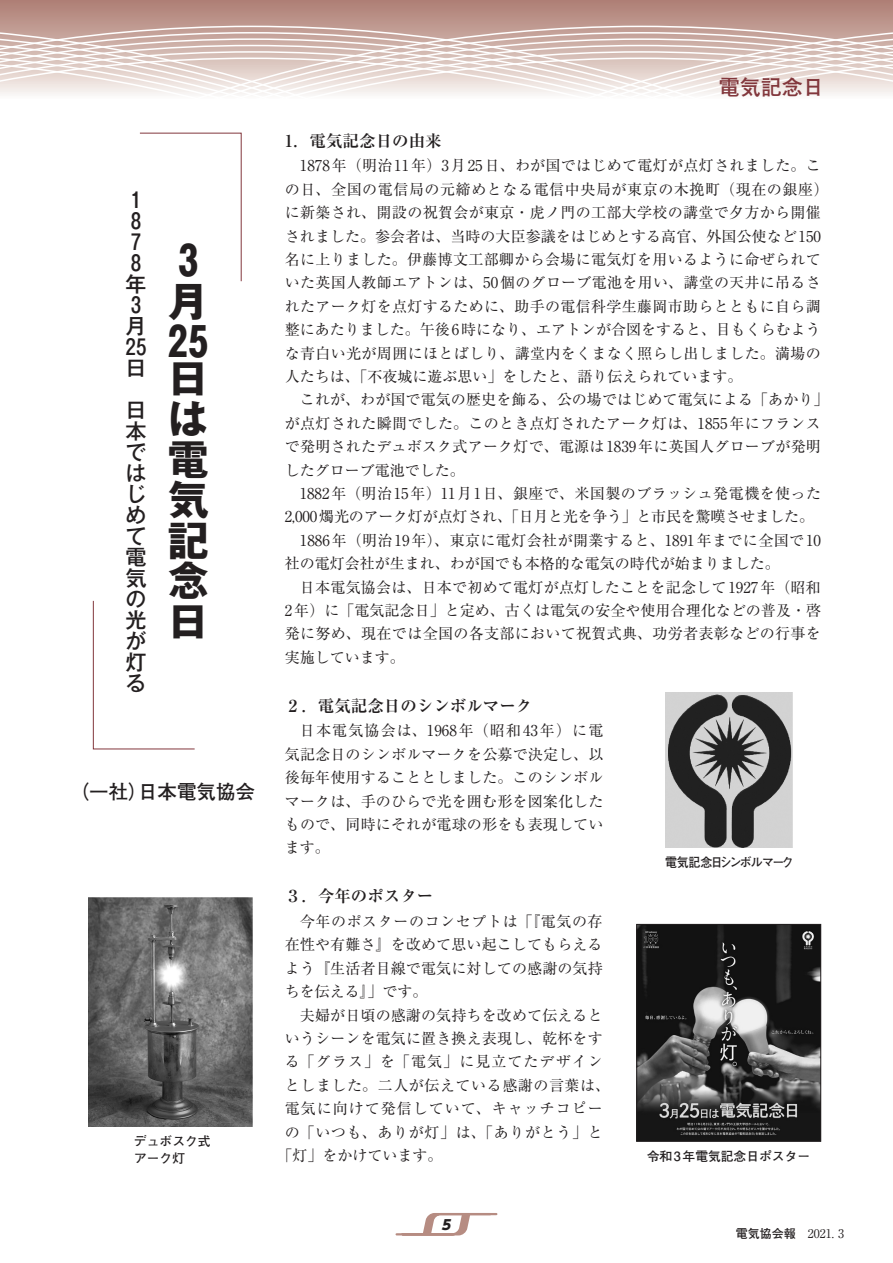
<style>
.page{position:relative;width:893px;height:1263px;background:#fff}
.page>*{position:absolute;margin:0;border:0;box-sizing:border-box;transform-origin:0 0}
.t1{font:700 40.5px/40.5px "Gothic MB101 Pro";color:#231f20}
.t2{font:500 21px/21px "Gothic MB101 Pro";color:#231f20}
.t3{font:700 21px "Futo Go B101 Pro";color:#82373c}
.t4{font:700 19.5px "Futo Go B101 Pro";color:#231f20}
.t5{font:700 16.5px "Ryumin Pro";color:#231f20}
.t6{font:15px/23.4px "Ryumin Pro";letter-spacing:.015em;color:#231f20}
.t7{font:15px "Ryumin Pro";letter-spacing:-.015em;color:#231f20}
.t8{font:15px "Ryumin Pro";letter-spacing:.04em;color:#231f20}
.t9{font:15px "Ryumin Pro";letter-spacing:.045em;color:#231f20}
.t10{font:15px "Ryumin Pro";letter-spacing:.07em;color:#231f20}
.t11{font:15px "Ryumin Pro";letter-spacing:.065em;color:#231f20}
.t12{font:800 13.5px "UD Shin Go NT Pro";color:#231f20}
.t13{font:700 12.75px/16.5px "Futo Go B101 Pro";color:#231f20}
.t14{font:700 12.75px "Futo Go B101 Pro";letter-spacing:-.13em;color:#231f20;scale:.94 1}
.t15{font:700 12px "Futo Go B101 Pro";color:#231f20}
.s1{font-family:"Ryumin Pro";font-weight:400}
</style>
<div class="page">
<svg style="left:395px;top:1213px;width:103px;height:23px"></svg>
<img style="left:665px;top:692px;width:127px;height:156px">
<img style="left:89px;top:897px;width:164px;height:229px">
<img style="left:638px;top:926px;width:181px;height:213px">
<div style="left:636px;top:924px;width:185px;height:217px;border:1px solid #231f20"></div>
<svg style="left:139px;top:133px;width:103px;height:149px"></svg>
<svg style="left:93px;top:600px;width:102px;height:149px"></svg>
<div style="left:0;top:0;width:893px;height:99px;background:#b68b81"></div>
<svg style="left:0;top:25px;width:893px;height:74px;background:#e4d5d0"></svg>
<h2 class="t2" style="left:126px;top:186px;width:22px">1<br>8<br>7<br>8年<br>3月<br>25日</h2>
<h2 class="t2" style="left:126px;top:396px;width:22px">日本ではじめて電気の光が灯る</h2>
<h1 class="t1" style="left:168px;top:236px;width:42px">3月<br>25</h1>
<h1 class="t1" style="left:168px;top:353px;width:42px">日は電気記念日</h1>
<h3 class="t4" style="left:70px;top:776px;width:187px">（一社）日本電気協会</h3>
<p class="t13" style="left:134px;top:1131px;width:78px">デュボスク式アーク灯</p>
<h2 class="t3" style="left:719px;top:70px;width:107px">電気記念日</h2>
<p class="t5" style="left:285px;top:127px;width:158px">1．電気記念日の由来</p>
<p class="t6" style="left:285px;top:153px;width:545px;text-indent:15px">1878年（明治11年）3月25日、わが国ではじめて電灯が点灯されました。この日、全国の電信局の元締めとなる電信中央局が東京の木挽町（現在の銀座）に新築され、開設の祝賀会が東京・虎ノ門の工部大学校の講堂で夕方から開催されました。参会者は、当時の大臣参議をはじめとする高官、外国公使など150名に上りました。伊藤博文工部卿から会場に電気灯を用いるように命ぜられていた英国人教師エアトンは、50個のグローブ電池を用い、講堂の天井に吊るされたアーク灯を点灯するために、助手の電信科学生藤岡市助らとともに自ら調整にあたりました。午後6時になり、エアトンが合図をすると、目もくらむような青白い光が周囲にほとばしり、講堂内をくまなく照らし出しました。満場の人たちは、「不夜城に遊ぶ思い」をしたと、語り伝えられています。</p>
<p class="t6" style="left:285px;top:387px;width:545px;text-indent:15px">これが、わが国で電気の歴史を飾る、公の場ではじめて電気による「あかり」が点灯された瞬間でした。このとき点灯されたアーク灯は、1855年にフランスで発明されたデュボスク式アーク灯で、電源は1839年に英国人グローブが発明したグローブ電池でした。</p>
<p class="t6" style="left:300px;top:481px;width:523px">1882年（明治15年）11月1日、銀座で、米国製のブラッシュ発電機を使った</p>
<p class="t7" style="left:285px;top:505px;width:531px">2,000燭光のアーク灯が点灯され、「日月と光を争う」と市民を驚嘆させました。</p>
<p class="t6" style="left:300px;top:527px;width:523px">1886年（明治19年）、東京に電灯会社が開業すると、1891年までに全国で10</p>
<p class="t6" style="left:285px;top:551px;width:496px">社の電灯会社が生まれ、わが国でも本格的な電気の時代が始まりました。</p>
<p class="t6" style="left:300px;top:574px;width:522px">日本電気協会は、日本で初めて電灯が点灯したことを記念して1927年（昭和</p>
<p class="t6" style="left:285px;top:598px;width:538px">2年）に「電気記念日」と定め、古くは電気の安全や使用合理化などの普及・啓</p>
<p class="t6" style="left:285px;top:621px;width:538px">発に努め、現在では全国の各支部において祝賀式典、功労者表彰などの行事を</p>
<p class="t6" style="left:285px;top:644px;width:121px">実施しています。</p>
<p class="t5" style="left:285px;top:692px;width:249px">２．電気記念日のシンボルマーク</p>
<p class="t6" style="left:285px;top:718px;width:320px;text-align:justify;text-indent:15px">日本電気協会は、1968年（昭和43年）に電気記念日のシンボルマークを公募で決定し、以後毎年使用することとしました。このシンボルマークは、手のひらで光を囲む形を図案化したもので、同時にそれが電球の形をも表現しています。</p>
<p class="t5" style="left:285px;top:883px;width:150px">３．今年のポスター</p>
<p class="t6" style="left:285px;top:908px;width:319px;text-align:justify;text-indent:15px">今年のポスターのコンセプトは「『電気の存在性や有難さ』を改めて思い起こしてもらえるよう『生活者目線で電気に対しての感謝の気持ちを伝える』」です。</p>
<p class="t6" style="left:300px;top:1002px;width:304px">夫婦が日頃の感謝の気持ちを改めて伝えると</p>
<p class="t6" style="left:285px;top:1025px;width:319px">いうシーンを電気に置き換え表現し、乾杯をす</p>
<p class="t10" style="left:285px;top:1050px;width:319px">る「グラス」を「電気」に見立てたデザイン</p>
<p class="t8" style="left:285px;top:1073px;width:327px">としました。二人が伝えている感謝の言葉は、</p>
<p class="t11" style="left:285px;top:1097px;width:319px">電気に向けて発信していて、キャッチコピー</p>
<p class="t9" style="left:285px;top:1120px;width:319px">の「いつも、ありが灯」は、「ありがとう」と</p>
<p class="t6" style="left:277px;top:1142px;width:166px">「灯」をかけています。</p>
<p class="t14" style="left:665px;top:852px;width:139px">電気記念日シンボルマーク</p>
<p class="t13" style="left:647px;top:1146px;width:165px">令和3年電気記念日ポスター</p>
<p class="t12" style="left:442px;top:1213px;width:10px">5</p>
<p class="t15" style="left:736px;top:1224px;width:110px">電気協会報　<span class="s1">2021. 3</span></p>
</div>
